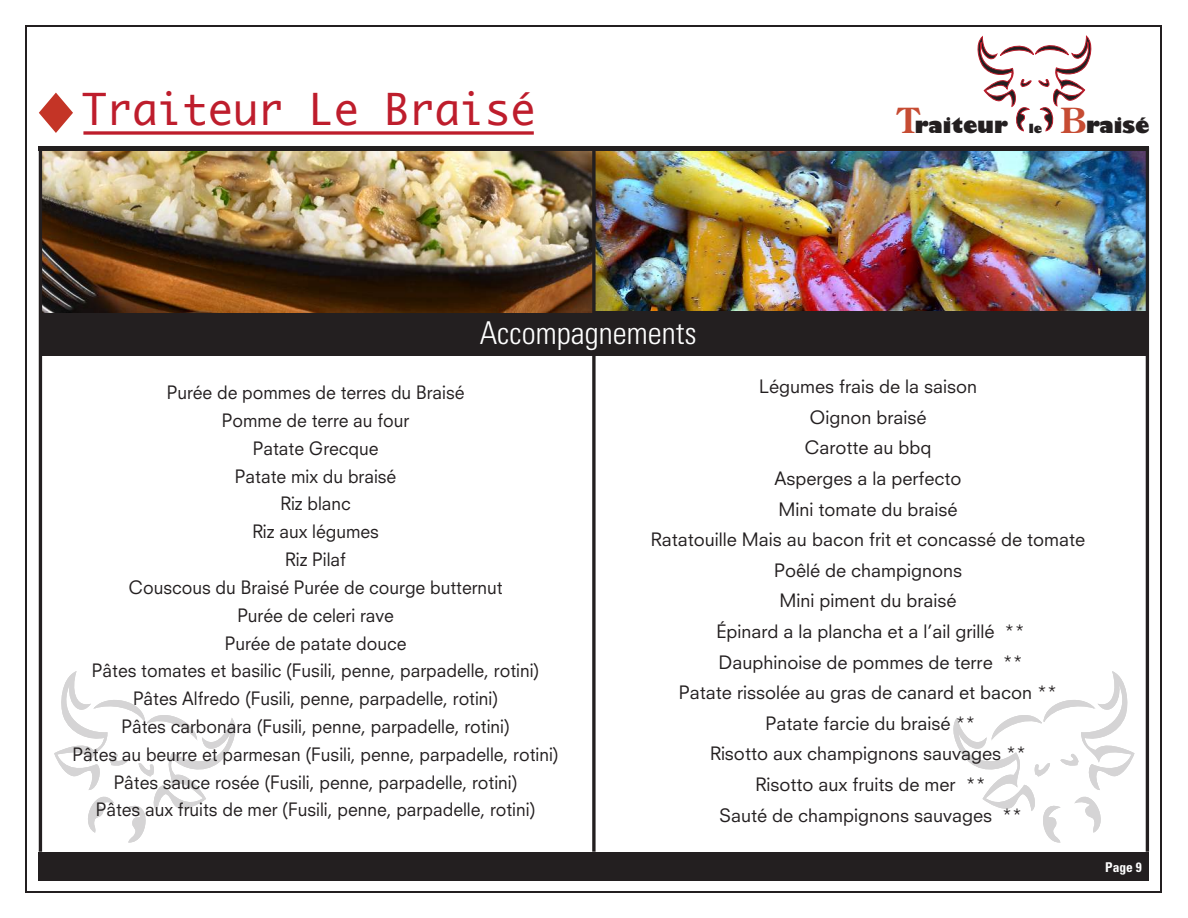
<style>
.page{position:relative;width:1188px;height:918px;background:#fff}
.page>*{position:absolute;margin:0;border:0;box-sizing:border-box;transform-origin:0 0}
.t1{font:42px "Monaco";color:#be1d2c}
.t2{font:300 condensed 31.5px "Univers";color:#fff}
.t3{font:800 20.7px "Gill Sans";color:#231f20}
.t4{font:18px/27.8px "Neuzeit SLT Std";color:#231f20;text-align:center}
.t5{font:700 condensed 13.5px "Univers";color:#fff}
.s1{font-family:"Century Old Style Std";font-weight:700;font-size:34.5px;color:#c64c33}
.s2{font-size:12.15px}
</style>
<div class="page">
<hr style="left:26px;top:26px;width:1px;height:866px;background:#231f20">
<hr style="left:26px;top:891px;width:1136px;height:1px;background:#231f20">
<div style="left:39px;top:852px;width:1110px;height:29px;background:#231f20"></div>
<hr style="left:26px;top:26px;width:1136px;height:1px;background:#231f20">
<hr style="left:1161px;top:26px;width:1px;height:866px;background:#231f20">
<img style="left:42px;top:150px;width:1104px;height:162px">
<div style="left:40px;top:312px;width:1107px;height:44px;background:#231f20"></div>
<svg style="left:592px;top:150px;width:4px;height:702px;background:#3e3a39"></svg>
<hr style="left:39px;top:147px;width:3px;height:705px;background:#231f20">
<hr style="left:39px;top:146px;width:1110px;height:4px;background:#231f20">
<hr style="left:1146px;top:147px;width:3px;height:705px;background:#231f20">
<svg style="left:977px;top:36px;width:115px;height:95px"></svg>
<svg style="left:83px;top:131px;width:451px;height:4px;background:#c8414e"></svg>
<svg style="left:39px;top:93px;width:34px;height:40px"></svg>
<svg style="left:54px;top:671px;width:181px;height:171px"></svg>
<svg style="left:953px;top:671px;width:181px;height:171px"></svg>
<h1 class="t1" style="left:82px;top:74px;width:455px">Traiteur Le Braisé</h1>
<h2 class="t2" style="left:480px;top:314px;width:218px">Accompagnements</h2>
<p class="t3" style="left:898px;top:112px;width:146px"><span class="s1">T</span>raiteur <span class="s2">le</span></p>
<p class="t3" style="left:1060px;top:112px;width:91px"><span class="s1">B</span>raisé</p>
<p class="t4" style="left:73px;top:379px;width:488px">Purée de pommes de terres du Braisé<br>Pomme de terre au four<br>Patate Grecque<br>Patate mix du braisé<br>Riz blanc<br>Riz aux légumes<br>Riz Pilaf<br>Couscous du Braisé Purée de courge butternut<br>Purée de celeri rave<br>Purée de patate douce<br>Pâtes tomates et basilic (Fusili, penne, parpadelle, rotini)<br>Pâtes Alfredo (Fusili, penne, parpadelle, rotini)<br>Pâtes carbonara (Fusili, penne, parpadelle, rotini)<br>Pâtes au beurre et parmesan (Fusili, penne, parpadelle, rotini)<br>Pâtes sauce rosée (Fusili, penne, parpadelle, rotini)<br>Pâtes aux fruits de mer (Fusili, penne, parpadelle, rotini)</p>
<p class="t4" style="left:651px;top:371px;width:436px;line-height:30.6px">Légumes frais de la saison<br>Oignon braisé<br>Carotte au bbq<br>Asperges a la perfecto<br>Mini tomate du braisé<br>Ratatouille Mais au bacon frit et concassé de tomate<br>Poêlé de champignons<br>Mini piment du braisé<br>Épinard a la plancha et a l’ail grillé **<br>Dauphinoise de pommes de terre **<br>Patate rissolée au gras de canard et bacon **<br>Patate farcie du braisé **<br>Risotto aux champignons sauvages **<br>Risotto aux fruits de mer **<br>Sauté de champignons sauvages **</p>
<p class="t5" style="left:1105px;top:859px;width:38px">Page 9</p>
</div>
